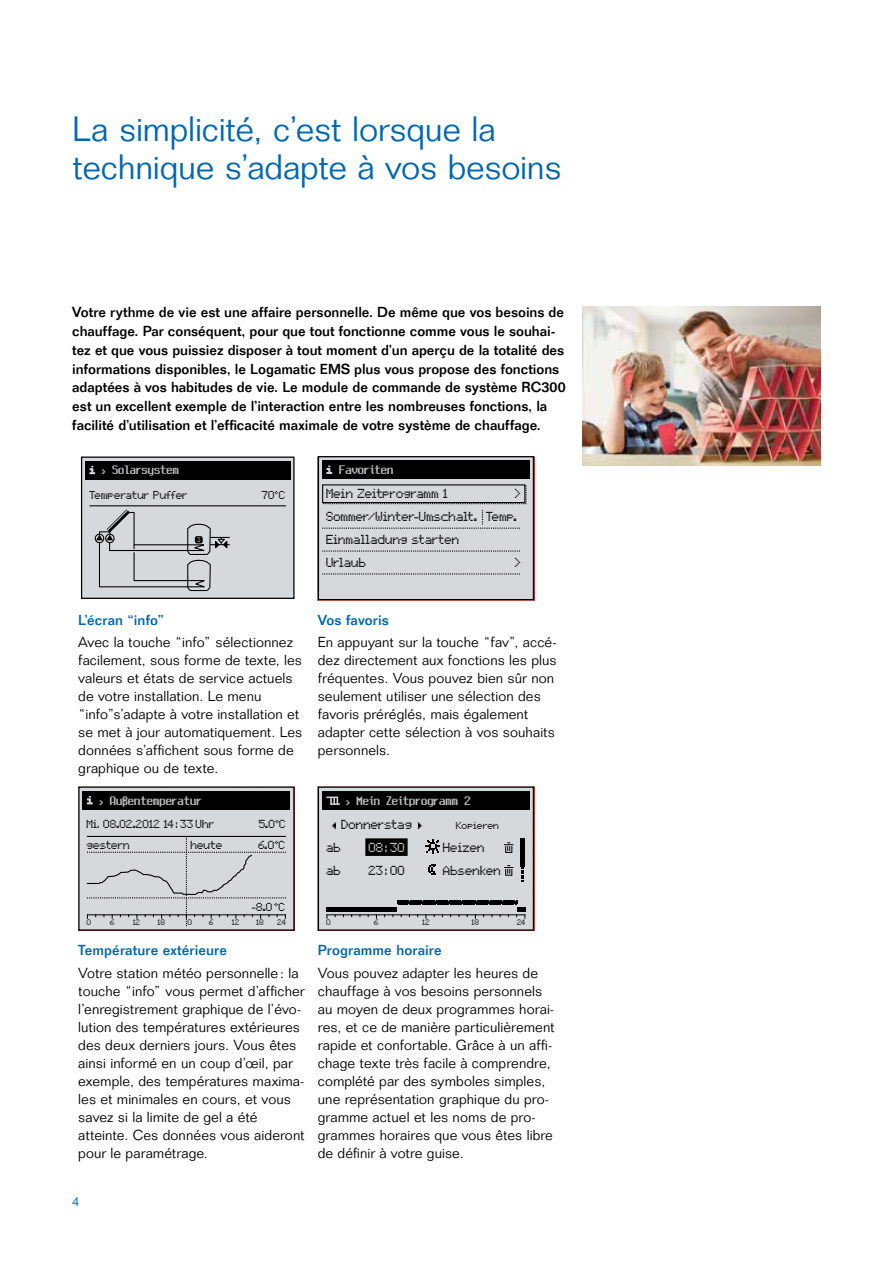
<style>
.page{position:relative;width:893px;height:1263px;background:#fff}
.page>*{position:absolute;margin:0;border:0;box-sizing:border-box;transform-origin:0 0}
.t1{font:300 34.5px/38.2px "Folio";letter-spacing:-.01em;color:#0067b1}
.t2{font:300 14.25px/18px "Folio";letter-spacing:.005em;color:#000}
.t3{font:500 14.25px/18.8px "Folio";letter-spacing:-.005em;color:#000}
.t4{font:500 14.25px "Folio";letter-spacing:.005em;color:#0067b1}
.t5{font:300 12.75px "Folio";color:#0067b1}
.t6{font:10.2px "Call Five L";color:#d6d9db}
.t7{font:10.05px "Call Five L";color:#d6d9db}
.t8{font:9.15px "Call One";letter-spacing:-.05em;color:#000}
.t9{font:9.15px "Call One";color:#d6d9db}
.t10{font:8.1px "Call One";letter-spacing:-.05em;color:#000}
.t11{font:7.05px "Call One";letter-spacing:-.055em;color:#000}
.t12{font:5.55px "Call One";letter-spacing:-.05em;color:#000}
.t13{font:4.5px "Call One";color:#d6d9db}
</style>
<div class="page">
<img style="left:583px;top:306px;width:238px;height:160px">
<div style="left:82px;top:457px;width:212px;height:141px;background:#d6d9db"></div>
<div style="left:81px;top:456px;width:214px;height:143px;border:1px solid #000"></div>
<div style="left:85px;top:461px;width:205px;height:18px;background:#000"></div>
<svg style="left:89px;top:466px;width:6px;height:9px"></svg>
<hr style="left:89px;top:505px;width:197px;height:1px;background:#000">
<div style="left:95px;top:534px;width:9px;height:9px;border:1px solid #000;border-radius:50%"></div>
<svg style="left:96px;top:509px;width:134px;height:83px"></svg>
<div style="left:318px;top:457px;width:215px;height:143px;background:#d6d9db"></div>
<div style="left:318px;top:456px;width:216px;height:144px;border:1px solid #000"></div>
<div style="left:322px;top:460px;width:208px;height:19px;background:#000"></div>
<svg style="left:326px;top:466px;width:6px;height:8px"></svg>
<svg style="left:322px;top:485px;width:205px;height:44px"></svg>
<svg style="left:322px;top:550px;width:198px;height:2px"></svg>
<svg style="left:322px;top:573px;width:198px;height:1px"></svg>
<div style="left:79px;top:787px;width:215px;height:143px;background:#d6d9db"></div>
<div style="left:78px;top:786px;width:217px;height:145px;border:1px solid #000"></div>
<div style="left:83px;top:791px;width:207px;height:18px;background:#000"></div>
<svg style="left:86px;top:796px;width:7px;height:9px"></svg>
<svg style="left:86px;top:836px;width:200px;height:90px"></svg>
<div style="left:318px;top:787px;width:215px;height:143px;background:#d6d9db"></div>
<div style="left:318px;top:786px;width:216px;height:145px;border:1px solid #000"></div>
<div style="left:322px;top:791px;width:208px;height:18px;background:#000"></div>
<div style="left:365px;top:838px;width:43px;height:18px;background:#000"></div>
<hr style="left:326px;top:914px;width:199px;height:1px;background:#000">
<hr style="left:326px;top:907px;width:71px;height:4px;background:#000">
<svg style="left:392px;top:900px;width:133px;height:19px"></svg>
<svg style="left:326px;top:796px;width:14px;height:9px"></svg>
<svg style="left:333px;top:823px;width:3px;height:5px"></svg>
<svg style="left:418px;top:823px;width:3px;height:5px"></svg>
<svg style="left:426px;top:839px;width:14px;height:14px"></svg>
<svg style="left:428px;top:864px;width:7px;height:10px"></svg>
<hr style="left:521px;top:838px;width:4px;height:28px;background:#000">
<svg style="left:521px;top:867px;width:3px;height:14px"></svg>
<div style="left:505px;top:846px;width:7px;height:7px;border:1px solid #000"></div>
<svg style="left:504px;top:842px;width:9px;height:9px"></svg>
<div style="left:505px;top:868px;width:7px;height:8px;border:1px solid #000"></div>
<svg style="left:504px;top:865px;width:9px;height:9px"></svg>
<h1 class="t1" style="left:72px;top:109px;width:491px">La simplicité, c’est lorsque la technique s’adapte à vos besoins</h1>
<p class="t3" style="left:72px;top:303px;width:495px">Votre rythme de vie est une affaire personnelle. De même que vos besoins de chauffage. Par conséquent, pour que tout fonctionne comme vous le souhai&shy;tez et que vous puissiez disposer à tout moment d’un aperçu de la totalité des informations disponibles, le Logamatic EMS plus vous propose des fonctions adaptées à vos habitudes de vie. Le module de commande de système RC300 est un excellent exemple de l’interaction entre les nombreuses fonctions, la facilité d’utilisation et l’efficacité maximale de votre système de chauffage.</p>
<p class="t7" style="left:102px;top:466px;width:78px">› Solarsystem</p>
<p class="t10" style="left:89px;top:492px;width:100px">Temperatur Puffer</p>
<p class="t10" style="left:262px;top:492px;width:26px">7O°C</p>
<p class="t13" style="left:197px;top:538px;width:5px">3</p>
<p class="t6" style="left:339px;top:465px;width:56px">Favoriten</p>
<p class="t8" style="left:326px;top:490px;width:124px">Mein Zeitprogramm 1</p>
<p class="t8" style="left:515px;top:490px;width:8px">)</p>
<p class="t8" style="left:326px;top:513px;width:193px">Sommer/Winter-Umschalt. Temp.</p>
<p class="t8" style="left:326px;top:536px;width:135px">Einmalladung starten</p>
<p class="t8" style="left:326px;top:558px;width:42px">Urlaub</p>
<p class="t8" style="left:515px;top:558px;width:8px">)</p>
<p class="t4" style="left:78px;top:611px;width:87px">L’écran “info”</p>
<p class="t2" style="left:78px;top:633px;width:225px">Avec la touche “info” sélectionnez facilement, sous forme de texte, les valeurs et états de service actuels de votre installation. Le menu “info”s’adapte à votre installation et se met à jour automatiquement. Les données s’affichent sous forme de graphique ou de texte.</p>
<p class="t4" style="left:318px;top:611px;width:73px">Vos favoris</p>
<p class="t2" style="left:318px;top:633px;width:240px">En appuyant sur la touche “fav”, accé&shy;dez directement aux fonctions les plus fréquentes. Vous pouvez bien sûr non seulement utiliser une sélection des favoris préréglés, mais également adapter cette sélection à vos souhaits personnels.</p>
<p class="t6" style="left:100px;top:796px;width:104px">› Außentemperatur</p>
<p class="t10" style="left:87px;top:821px;width:129px">Mi, O8.O2.2O12 14 :33 Uhr</p>
<p class="t10" style="left:259px;top:821px;width:29px">5.O°C</p>
<p class="t10" style="left:87px;top:841px;width:45px">gestern</p>
<p class="t10" style="left:191px;top:841px;width:34px">heute</p>
<p class="t10" style="left:258px;top:841px;width:29px">6.O°C</p>
<p class="t6" style="left:347px;top:796px;width:126px">› Mein Zeitprogramm 2</p>
<p class="t8" style="left:332px;top:820px;width:93px">‹ Donnerstag ›</p>
<p class="t11" style="left:456px;top:822px;width:45px">Kopieren</p>
<p class="t8" style="left:326px;top:843px;width:17px">ab</p>
<p class="t9" style="left:369px;top:843px;width:38px">O8 :3O</p>
<p class="t8" style="left:443px;top:843px;width:44px">Heizen</p>
<p class="t8" style="left:326px;top:866px;width:17px">ab</p>
<p class="t8" style="left:369px;top:866px;width:38px">23 :OO</p>
<p class="t8" style="left:443px;top:866px;width:60px">Absenken</p>
<p class="t10" style="left:252px;top:903px;width:35px">-8.O °C</p>
<p class="t12" style="left:87px;top:920px;width:6px">O</p>
<p class="t12" style="left:110px;top:920px;width:6px">6</p>
<p class="t12" style="left:133px;top:920px;width:9px">12</p>
<p class="t12" style="left:158px;top:920px;width:9px">18</p>
<p class="t12" style="left:188px;top:920px;width:6px">O</p>
<p class="t12" style="left:209px;top:920px;width:6px">6</p>
<p class="t12" style="left:232px;top:920px;width:9px">12</p>
<p class="t12" style="left:257px;top:920px;width:9px">18</p>
<p class="t12" style="left:278px;top:920px;width:11px">24</p>
<p class="t12" style="left:326px;top:920px;width:6px">O</p>
<p class="t12" style="left:374px;top:920px;width:6px">6</p>
<p class="t12" style="left:422px;top:920px;width:9px">12</p>
<p class="t12" style="left:472px;top:920px;width:9px">18</p>
<p class="t12" style="left:517px;top:920px;width:11px">24</p>
<p class="t4" style="left:78px;top:942px;width:150px">Température extérieure</p>
<p class="t2" style="left:78px;top:963px;width:228px">Votre station météo personnelle: la touche “info” vous permet d’afficher l’enregistrement graphique de l’évo&shy;lution des températures extérieures des deux derniers jours. Vous êtes ainsi informé en un coup d’œil, par exemple, des températures maxima&shy;les et minimales en cours, et vous savez si la limite de gel a été atteinte. Ces données vous aideront pour le paramétrage.</p>
<p class="t4" style="left:318px;top:942px;width:125px">Programme horaire</p>
<p class="t2" style="left:318px;top:963px;width:238px">Vous pouvez adapter les heures de chauffage à vos besoins personnels au moyen de deux programmes horai&shy;res, et ce de manière particulièrement rapide et confortable. Grâce à un affi&shy;chage texte très facile à comprendre, complété par des symboles simples, une représentation graphique du pro&shy;gramme actuel et les noms de pro&shy;grammes horaires que vous êtes libre de définir à votre guise.</p>
<p class="t5" style="left:72px;top:1193px;width:9px">4</p>
</div>
